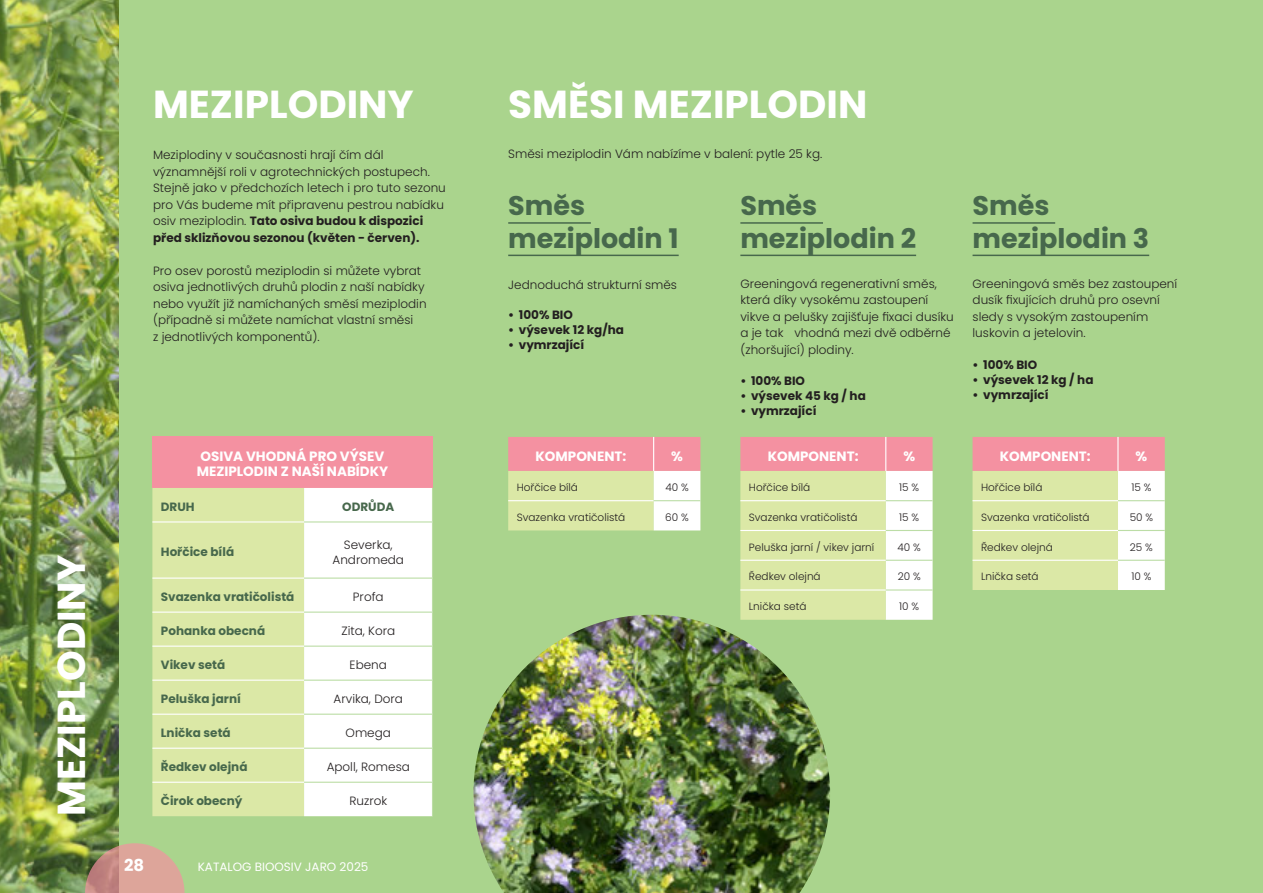
<style>
.page{position:relative;width:1263px;height:893px;background:#fff}
.page>*{position:absolute;margin:0;border:0;box-sizing:border-box;transform-origin:0 0}
.ODRUDA_nadpis_bila{font:700 39px "Poppins";color:#fff}
.ODRUDA_PODnadpis_zelena{font:700 27px/32.4px "Poppins";color:#47684c}
.t1{font:700 16.5px "Poppins";color:#fff}
.TABULKA_nadpis{font:700 13.5px/15px "Poppins";color:#fff}
.text_black{font:300 12px/16.5px "Poppins";color:#231f20}
.TABULKA_nadpis_Left{font:700 12px "Poppins";color:#47684c}
.t2{font:700 12px "Poppins";color:#231f20}
.TABULKA_text_8{font:300 12px "Poppins";color:#231f20}
.t3{font:12px "Poppins";color:#fff}
.TABULKA_text_8-2{font:700 12px "Poppins";color:#47684c}
.text_black-2{font:300 10.5px "Poppins";color:#231f20}
.TABULKA_text_8-3{font:300 10.5px "Poppins";color:#231f20}
.s1{font-weight:700}
</style>
<div class="page">
<div style="left:0;top:0;width:1262px;height:893px;background:#aad48d"></div>
<div style="left:152px;top:437px;width:280px;height:51px;background:#f491a1"></div>
<div style="left:152px;top:488px;width:152px;height:328px;background:#dbe8a6"></div>
<div style="left:304px;top:488px;width:128px;height:328px;background:#fff"></div>
<hr style="left:152px;top:521px;width:152px;height:1px;background:#fff">
<hr style="left:152px;top:577px;width:152px;height:2px;background:#fff">
<hr style="left:152px;top:612px;width:152px;height:1px;background:#fff">
<hr style="left:152px;top:646px;width:152px;height:1px;background:#fff">
<hr style="left:152px;top:680px;width:152px;height:1px;background:#fff">
<hr style="left:152px;top:714px;width:152px;height:1px;background:#fff">
<hr style="left:152px;top:748px;width:152px;height:1px;background:#fff">
<hr style="left:152px;top:782px;width:152px;height:1px;background:#fff">
<hr style="left:432px;top:488px;width:1px;height:33px;background:#bcdda6">
<hr style="left:304px;top:521px;width:129px;height:1px;background:#bcdda6">
<hr style="left:432px;top:522px;width:1px;height:55px;background:#bcdda6">
<hr style="left:304px;top:577px;width:129px;height:2px;background:#bcdda6">
<hr style="left:432px;top:579px;width:1px;height:33px;background:#bcdda6">
<hr style="left:304px;top:612px;width:129px;height:1px;background:#bcdda6">
<hr style="left:432px;top:613px;width:1px;height:33px;background:#bcdda6">
<hr style="left:432px;top:647px;width:1px;height:33px;background:#bcdda6">
<hr style="left:432px;top:681px;width:1px;height:33px;background:#bcdda6">
<hr style="left:432px;top:715px;width:1px;height:33px;background:#bcdda6">
<hr style="left:304px;top:646px;width:129px;height:1px;background:#bcdda6">
<hr style="left:304px;top:680px;width:129px;height:1px;background:#bcdda6">
<hr style="left:304px;top:714px;width:129px;height:1px;background:#bcdda6">
<hr style="left:304px;top:748px;width:129px;height:1px;background:#bcdda6">
<hr style="left:432px;top:749px;width:1px;height:33px;background:#bcdda6">
<hr style="left:304px;top:782px;width:129px;height:1px;background:#bcdda6">
<hr style="left:432px;top:783px;width:1px;height:33px;background:#bcdda6">
<hr style="left:508px;top:222px;width:83px;height:2px;background:#47684c">
<hr style="left:508px;top:255px;width:171px;height:1px;background:#47684c">
<hr style="left:740px;top:222px;width:83px;height:2px;background:#47684c">
<hr style="left:740px;top:255px;width:176px;height:1px;background:#47684c">
<hr style="left:972px;top:222px;width:83px;height:2px;background:#47684c">
<hr style="left:972px;top:255px;width:177px;height:1px;background:#47684c">
<svg style="left:508px;top:437px;width:192px;height:93px;background:#e9cbb2"></svg>
<hr style="left:508px;top:500px;width:146px;height:1px;background:#fff">
<hr style="left:653px;top:437px;width:1px;height:34px;background:#fff">
<hr style="left:654px;top:500px;width:46px;height:1px;background:#bcdda6">
<svg style="left:740px;top:437px;width:192px;height:183px;background:#e7dcb7"></svg>
<hr style="left:740px;top:500px;width:146px;height:1px;background:#fff">
<hr style="left:740px;top:530px;width:146px;height:1px;background:#fff">
<hr style="left:740px;top:560px;width:146px;height:1px;background:#fff">
<hr style="left:740px;top:589px;width:146px;height:2px;background:#fff">
<hr style="left:885px;top:437px;width:1px;height:34px;background:#fff">
<hr style="left:886px;top:500px;width:46px;height:1px;background:#bcdda6">
<hr style="left:886px;top:530px;width:46px;height:1px;background:#bcdda6">
<hr style="left:886px;top:560px;width:46px;height:1px;background:#bcdda6">
<hr style="left:886px;top:589px;width:46px;height:2px;background:#bcdda6">
<svg style="left:972px;top:437px;width:193px;height:153px;background:#e7d8b5"></svg>
<hr style="left:972px;top:500px;width:146px;height:1px;background:#fff">
<hr style="left:972px;top:530px;width:146px;height:1px;background:#fff">
<hr style="left:972px;top:560px;width:146px;height:1px;background:#fff">
<hr style="left:1117px;top:437px;width:1px;height:34px;background:#fff">
<hr style="left:1118px;top:500px;width:47px;height:1px;background:#bcdda6">
<hr style="left:1118px;top:530px;width:47px;height:1px;background:#bcdda6">
<hr style="left:1118px;top:560px;width:47px;height:1px;background:#bcdda6">
<img style="left:473px;top:615px;width:357px;height:278px">
<img style="left:0;top:0;width:119px;height:893px">
<svg style="left:85px;top:843px;width:100px;height:50px;background:#c29d88"></svg>
<p class="ODRUDA_nadpis_bila" style="left:153px;top:81px;width:262px">MEZIPLODINY</p>
<p class="text_black" style="left:153px;top:147px;width:294px">Meziplodiny v současnosti hrají čím dál významnější roli v agrotechnických postupech.<br>Stejně jako v předchozích letech i pro tuto sezonu pro Vás budeme mít připravenu pestrou nabídku osiv meziplodin. <span class="s1">Tato osiva budou k dispozici před sklizňovou sezonou (květen - červen).</span></p>
<p class="text_black" style="left:153px;top:262px;width:275px">Pro osev porostů meziplodin si můžete vybrat osiva jednotlivých druhů plodin z naší nabídky nebo využít již namíchaných směsí meziplodin (případně si můžete namíchat vlastní směsi<br>z jednotlivých komponentů).</p>
<p class="ODRUDA_nadpis_bila" style="left:49px;top:816px;width:262px;rotate:-90deg">MEZIPLODINY</p>
<p class="TABULKA_nadpis" style="left:197px;top:449px;width:193px">OSIVA VHODNÁ PRO VÝSEV<br>MEZIPLODIN Z NAŠÍ NABÍDKY</p>
<p class="TABULKA_nadpis_Left" style="left:161px;top:500px;width:35px">DRUH</p>
<p class="TABULKA_text_8-2" style="left:342px;top:500px;width:54px">ODRŮDA</p>
<p class="TABULKA_nadpis_Left" style="left:161px;top:545px;width:75px">Hořčice bílá</p>
<p class="TABULKA_text_8" style="left:344px;top:537px;width:50px">Severka,</p>
<p class="TABULKA_text_8" style="left:333px;top:552px;width:73px">Andromeda</p>
<p class="TABULKA_nadpis_Left" style="left:161px;top:590px;width:135px">Svazenka vratičolistá</p>
<p class="TABULKA_text_8" style="left:353px;top:590px;width:32px">Profa</p>
<p class="TABULKA_nadpis_Left" style="left:161px;top:624px;width:106px">Pohanka obecná</p>
<p class="TABULKA_text_8" style="left:341px;top:624px;width:55px">Zita, Kora</p>
<p class="TABULKA_nadpis_Left" style="left:161px;top:658px;width:66px">Vikev setá</p>
<p class="TABULKA_text_8" style="left:350px;top:658px;width:39px">Ebena</p>
<p class="TABULKA_nadpis_Left" style="left:161px;top:692px;width:82px">Peluška jarní</p>
<p class="TABULKA_text_8" style="left:334px;top:692px;width:71px">Arvika, Dora</p>
<p class="TABULKA_nadpis_Left" style="left:161px;top:726px;width:71px">Lnička setá</p>
<p class="TABULKA_text_8" style="left:346px;top:726px;width:47px">Omega</p>
<p class="TABULKA_nadpis_Left" style="left:161px;top:760px;width:88px">Ředkev olejná</p>
<p class="TABULKA_text_8" style="left:327px;top:760px;width:85px">Apoll, Romesa</p>
<p class="TABULKA_nadpis_Left" style="left:161px;top:794px;width:83px">Čirok obecný</p>
<p class="TABULKA_text_8" style="left:349px;top:794px;width:39px">Ruzrok</p>
<h3 class="t1" style="left:124px;top:856px;width:22px">28</h3>
<p class="t3" style="left:198px;top:860px;width:172px">KATALOG BIOOSIV JARO 2025</p>
<p class="ODRUDA_nadpis_bila" style="left:508px;top:81px;width:361px">SMĚSI MEZIPLODIN</p>
<p class="text_black" style="left:508px;top:145px;width:316px">Směsi meziplodin Vám nabízíme v balení: pytle 25 kg.</p>
<p class="ODRUDA_PODnadpis_zelena" style="left:508px;top:190px;width:172px">Směs meziplodin 1</p>
<p class="text_black" style="left:508px;top:277px;width:170px">Jednoduchá strukturní směs</p>
<p class="t2" style="left:508px;top:308px;width:66px">• 100% BIO</p>
<p class="t2" style="left:508px;top:323px;width:117px">• výsevek 12 kg/ha</p>
<p class="t2" style="left:508px;top:338px;width:78px">• vymrzající</p>
<p class="TABULKA_nadpis" style="left:535px;top:449px;width:92px">KOMPONENT:</p>
<p class="TABULKA_nadpis" style="left:671px;top:449px;width:13px">%</p>
<p class="text_black-2" style="left:517px;top:481px;width:63px">Hořčice bílá</p>
<p class="TABULKA_text_8-3" style="left:665px;top:481px;width:25px">40 %</p>
<p class="text_black-2" style="left:517px;top:511px;width:110px">Svazenka vratičolistá</p>
<p class="TABULKA_text_8-3" style="left:665px;top:511px;width:25px">60 %</p>
<p class="ODRUDA_PODnadpis_zelena" style="left:740px;top:190px;width:177px">Směs meziplodin 2</p>
<p class="text_black" style="left:740px;top:275px;width:215px">Greeningová regenerativní směs, která díky vysokému zastoupení vikve a pelušky zajišťuje fixaci dusíku a je tak vhodná mezi dvě odběrné (zhoršující) plodiny.</p>
<p class="t2" style="left:740px;top:374px;width:66px">• 100% BIO</p>
<p class="t2" style="left:740px;top:389px;width:127px">• výsevek 45 kg / ha</p>
<p class="t2" style="left:740px;top:404px;width:78px">• vymrzající</p>
<p class="TABULKA_nadpis" style="left:768px;top:449px;width:92px">KOMPONENT:</p>
<p class="TABULKA_nadpis" style="left:903px;top:449px;width:13px">%</p>
<p class="text_black-2" style="left:749px;top:481px;width:63px">Hořčice bílá</p>
<p class="TABULKA_text_8-3" style="left:899px;top:481px;width:22px">15 %</p>
<p class="text_black-2" style="left:749px;top:511px;width:110px">Svazenka vratičolistá</p>
<p class="TABULKA_text_8-3" style="left:899px;top:511px;width:22px">15 %</p>
<p class="text_black-2" style="left:749px;top:541px;width:127px">Peluška jarní / vikev jarní</p>
<p class="TABULKA_text_8-3" style="left:897px;top:541px;width:25px">40 %</p>
<p class="text_black-2" style="left:749px;top:571px;width:73px">Ředkev olejná</p>
<p class="TABULKA_text_8-3" style="left:898px;top:571px;width:24px">20 %</p>
<p class="text_black-2" style="left:749px;top:600px;width:59px">Lnička setá</p>
<p class="TABULKA_text_8-3" style="left:899px;top:600px;width:22px">10 %</p>
<p class="ODRUDA_PODnadpis_zelena" style="left:972px;top:190px;width:178px">Směs meziplodin 3</p>
<p class="text_black" style="left:972px;top:275px;width:206px">Greeningová směs bez zastoupení dusík fixujících druhů pro osevní sledy s vysokým zastoupením luskovin a jetelovin.</p>
<p class="t2" style="left:972px;top:358px;width:66px">• 100% BIO</p>
<p class="t2" style="left:972px;top:373px;width:122px">• výsevek 12 kg / ha</p>
<p class="t2" style="left:972px;top:388px;width:78px">• vymrzající</p>
<p class="TABULKA_nadpis" style="left:1000px;top:449px;width:92px">KOMPONENT:</p>
<p class="TABULKA_nadpis" style="left:1135px;top:449px;width:13px">%</p>
<p class="text_black-2" style="left:981px;top:481px;width:63px">Hořčice bílá</p>
<p class="TABULKA_text_8-3" style="left:1131px;top:481px;width:22px">15 %</p>
<p class="text_black-2" style="left:981px;top:511px;width:110px">Svazenka vratičolistá</p>
<p class="TABULKA_text_8-3" style="left:1130px;top:511px;width:25px">50 %</p>
<p class="text_black-2" style="left:981px;top:541px;width:73px">Ředkev olejná</p>
<p class="TABULKA_text_8-3" style="left:1130px;top:541px;width:24px">25 %</p>
<p class="text_black-2" style="left:981px;top:571px;width:59px">Lnička setá</p>
<p class="TABULKA_text_8-3" style="left:1131px;top:571px;width:22px">10 %</p>
</div>
